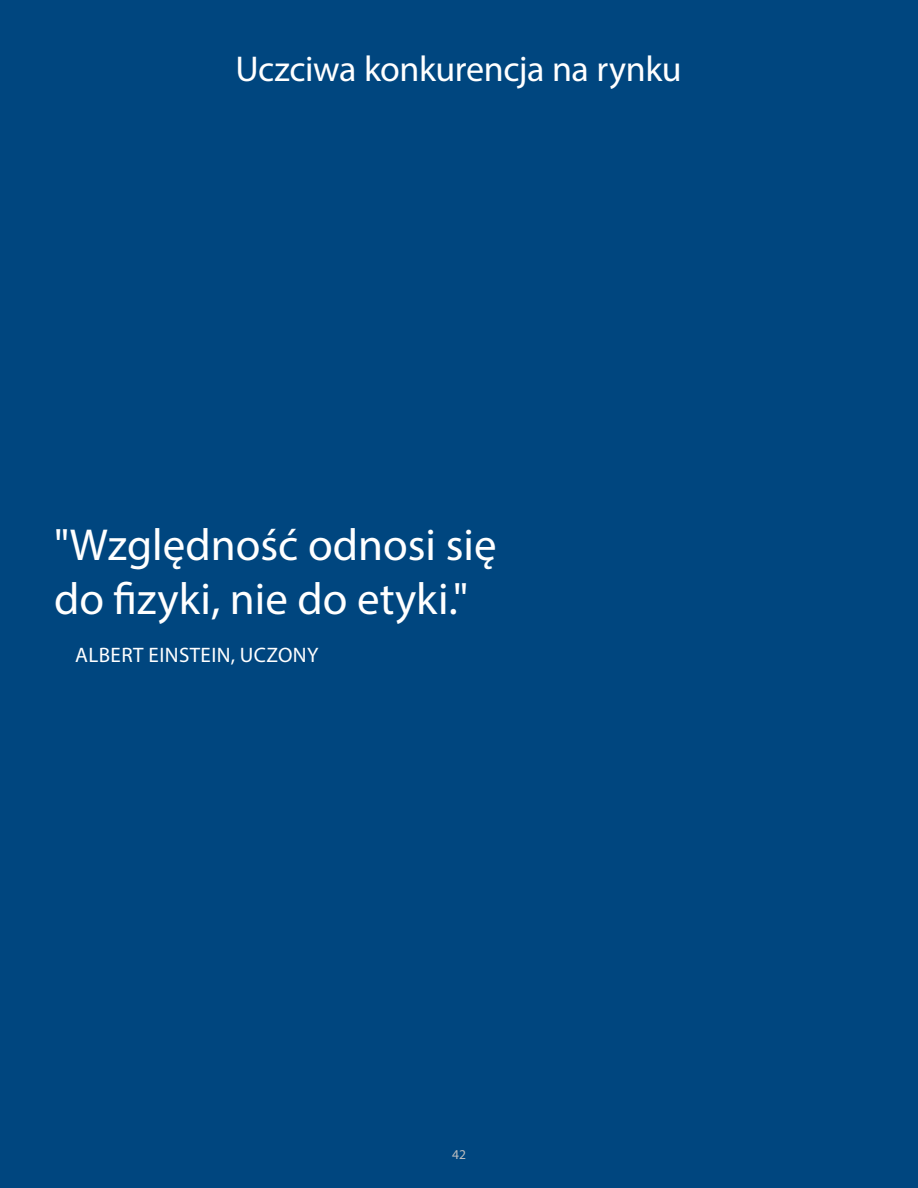
<style>
.page{position:relative;width:918px;height:1188px;background:#00467f}
.page>*{position:absolute;margin:0;border:0;box-sizing:border-box;transform-origin:0 0}
.t1{font:45px/54px "Myriad Pro";color:#fff}
.t2{font:36px "Myriad Pro";letter-spacing:-.015em;color:#fff}
.t3{font:21px "Myriad Pro";letter-spacing:.02em;color:#fff}
.t4{font:13.5px "Myriad Pro";color:#bcbec0}
</style>
<div class="page">
<p class="t2" style="left:235px;top:47px;width:448px">Uczciwa konkurencja na rynku</p>
<p class="t1" style="left:54px;top:517px;width:444px">"Względność odnosi się do fizyki, nie do etyki."</p>
<p class="t3" style="left:75px;top:642px;width:245px">ALBERT EINSTEIN, UCZONY</p>
<p class="t4" style="left:452px;top:1146px;width:15px">42</p>
</div>
